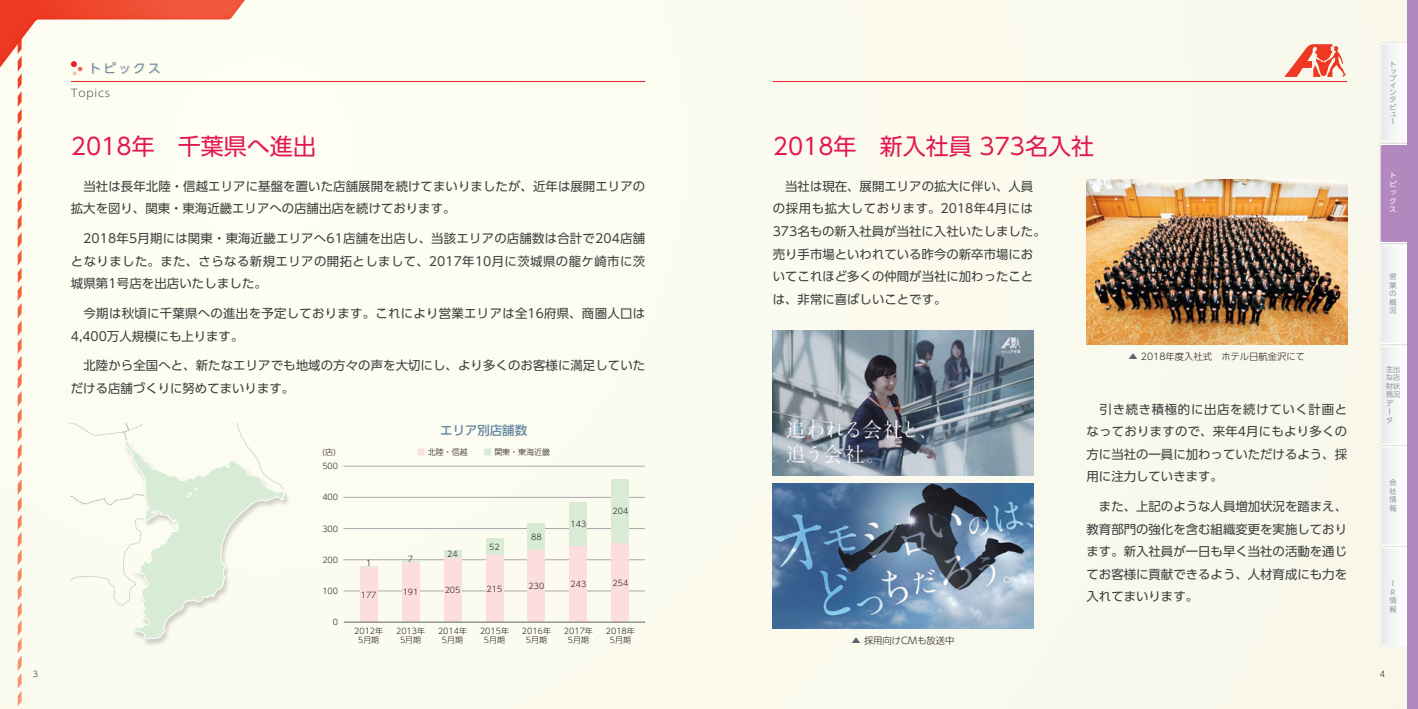
<style>
.page{position:relative;width:1418px;height:709px;background:#fff}
.page>*{position:absolute;margin:0;border:0;box-sizing:border-box;transform-origin:0 0}
.t1{font:23px "UD Shin Go Pro";color:#e21951}
.t2{font:12.38px/22.6px "UD Shin Go Pro";color:#3e3e3f}
.t3{font:12.38px/22.6px "UD Shin Go Pro";letter-spacing:.025em;color:#3e3e3f}
.t4{font:500 12.38px "UD Shin Go Pro";color:#6588a3}
.t5{font:12.38px "UD Shin Go Pro";letter-spacing:.2em;color:#6588a3}
.t6{font:300 10.62px "UD Shin Go Pro";letter-spacing:.08em;color:#47515c}
.t7{font:300 9.25px "UD Shin Go Pro";color:#231f20}
.t8{font:300 8px/8.9px "UD Shin Go Pro";color:#231f20;text-align:center}
.t9{font:7.12px/8.5px "UD Shin Go Pro";color:#939598}
.t10{font:7.12px/8.5px "UD Shin Go Pro";color:#fff}
.s1{color:#5c626c}
.s2{color:#fcdedf}
.s3{color:#d8ebd4}
</style>
<div class="page">
<div style="left:0;top:0;width:1417px;height:709px;background:#fcfbef"></div>
<hr style="left:343px;top:590px;width:302px;height:1px;background:#a8a9ad">
<hr style="left:343px;top:559px;width:302px;height:1px;background:#a8a9ad">
<hr style="left:343px;top:528px;width:302px;height:1px;background:#a8a9ad">
<hr style="left:343px;top:466px;width:302px;height:1px;background:#a8a9ad">
<hr style="left:343px;top:497px;width:302px;height:1px;background:#a8a9ad">
<svg style="left:360px;top:566px;width:17px;height:1px"></svg>
<svg style="left:402px;top:560px;width:17px;height:2px"></svg>
<div style="left:444px;top:550px;width:17px;height:8px;background:#d8ebd4"></div>
<div style="left:527px;top:523px;width:18px;height:27px;background:#d8ebd4"></div>
<div style="left:360px;top:567px;width:17px;height:55px;background:#fcdedf"></div>
<div style="left:402px;top:562px;width:17px;height:60px;background:#fcdedf"></div>
<div style="left:444px;top:558px;width:17px;height:64px;background:#fcdedf"></div>
<div style="left:527px;top:550px;width:18px;height:72px;background:#fcdedf"></div>
<div style="left:485px;top:539px;width:18px;height:16px;background:#d8ebd4"></div>
<div style="left:485px;top:555px;width:18px;height:67px;background:#fcdedf"></div>
<div style="left:611px;top:479px;width:18px;height:64px;background:#d8ebd4"></div>
<div style="left:611px;top:543px;width:18px;height:79px;background:#fcdedf"></div>
<div style="left:569px;top:501px;width:18px;height:45px;background:#d8ebd4"></div>
<div style="left:569px;top:546px;width:18px;height:76px;background:#fcdedf"></div>
<hr style="left:344px;top:621px;width:301px;height:1px;background:#808285">
<img style="left:1086px;top:180px;width:260px;height:164px">
<img style="left:772px;top:330px;width:261px;height:146px">
<img style="left:772px;top:483px;width:261px;height:145px">
<hr style="left:772px;top:81px;width:574px;height:1px;background:#ee1d23">
<svg style="left:1284px;top:44px;width:61px;height:33px"></svg>
<hr style="left:71px;top:81px;width:574px;height:1px;background:#ee1d23">
<svg style="left:0;top:0;width:288px;height:709px"></svg>
<svg style="left:1379px;top:43px;width:28px;height:604px"></svg>
<div style="left:1407px;top:0;width:10px;height:709px;background:#b289be"></div>
<p class="t5" style="left:89px;top:58px;width:73px">トピックス</p>
<p class="t9" style="left:1389px;top:60px;width:9px;line-height:7.1px">トップインタビュー</p>
<p class="t6" style="left:71px;top:84px;width:41px">Topics</p>
<h1 class="t1" style="left:71px;top:128px;width:247px">2018年　千葉県へ進出</h1>
<h1 class="t1" style="left:772px;top:128px;width:323px">2018年　新入社員 373名入社</h1>
<p class="t2" style="left:71px;top:174px;width:576px">　当社は長年北陸・信越エリアに基盤を置いた店舗展開を続けてまいりましたが、近年は展開エリアの拡大を図り、関東・東海近畿エリアへの店舗出店を続けております。</p>
<p class="t2" style="left:71px;top:227px;width:576px;text-align:justify;text-indent:12px">2018年5月期には関東・東海近畿エリアへ61店舗を出店し、当該エリアの店舗数は合計で204店舗となりました。また、さらなる新規エリアの開拓としまして、2017年10月に茨城県の龍ケ崎市に茨城県第1号店を出店いたしました。</p>
<p class="t3" style="left:71px;top:301px;width:576px">　今期は秋頃に千葉県への進出を予定しております。これにより営業エリアは全16府県、商圏人口は<br>4,400万人規模にも上ります。</p>
<p class="t2" style="left:71px;top:354px;width:576px">　北陸から全国へと、新たなエリアでも地域の方々の声を大切にし、より多くのお客様に満足していただける店舗づくりに努めてまいります。</p>
<p class="t2" style="left:772px;top:174px;width:274px">　当社は現在、展開エリアの拡大に伴い、人員の採用も拡大しております。2018年4月には<br>373名もの新入社員が当社に入社いたしました。売り手市場といわれている昨今の新卒市場においてこれほど多くの仲間が当社に加わったことは、非常に喜ばしいことです。</p>
<p class="t7" style="left:1128px;top:349px;width:178px"><span class="s1">▲</span> 2018年度入社式　ホテル日航金沢にて</p>
<p class="t4" style="left:440px;top:420px;width:88px">エリア別店舗数</p>
<p class="t8" style="left:322px;top:447px;width:15px">(店)</p>
<p class="t8" style="left:417px;top:447px;width:134px"><span class="s2">■</span> 北陸・信越　　<span class="s3">■</span> 関東・東海近畿</p>
<p class="t8" style="left:322px;top:461px;width:17px">500</p>
<p class="t8" style="left:322px;top:492px;width:17px">400</p>
<p class="t8" style="left:322px;top:524px;width:17px">300</p>
<p class="t8" style="left:322px;top:555px;width:17px">200</p>
<p class="t8" style="left:322px;top:586px;width:17px">100</p>
<p class="t8" style="left:333px;top:617px;width:7px">0</p>
<p class="t8" style="left:366px;top:558px;width:7px">1</p>
<p class="t8" style="left:361px;top:590px;width:17px">177</p>
<p class="t8" style="left:408px;top:554px;width:7px">7</p>
<p class="t8" style="left:403px;top:587px;width:17px">191</p>
<p class="t8" style="left:447px;top:549px;width:12px">24</p>
<p class="t8" style="left:444px;top:585px;width:17px">205</p>
<p class="t8" style="left:489px;top:542px;width:12px">52</p>
<p class="t8" style="left:486px;top:584px;width:17px">215</p>
<p class="t8" style="left:531px;top:532px;width:12px">88</p>
<p class="t8" style="left:528px;top:581px;width:17px">230</p>
<p class="t8" style="left:570px;top:519px;width:17px">143</p>
<p class="t8" style="left:570px;top:579px;width:17px">243</p>
<p class="t8" style="left:612px;top:506px;width:17px">204</p>
<p class="t8" style="left:612px;top:578px;width:17px">254</p>
<p class="t8" style="left:354px;top:626px;width:31px">2012年<br>5月期</p>
<p class="t8" style="left:396px;top:626px;width:31px">2013年<br>5月期</p>
<p class="t8" style="left:438px;top:626px;width:31px">2014年<br>5月期</p>
<p class="t8" style="left:480px;top:626px;width:31px">2015年<br>5月期</p>
<p class="t8" style="left:522px;top:626px;width:31px">2016年<br>5月期</p>
<p class="t8" style="left:564px;top:626px;width:31px">2017年<br>5月期</p>
<p class="t8" style="left:606px;top:626px;width:31px">2018年<br>5月期</p>
<p class="t7" style="left:851px;top:632px;width:104px"><span class="s1">▲</span> 採用向けCMも放送中</p>
<p class="t2" style="left:1086px;top:397px;width:262px;text-align:justify">　引き続き積極的に出店を続けていく計画となっておりますので、来年4月にもより多くの方に当社の一員に加わっていただけるよう、採用に注力していきます。</p>
<p class="t2" style="left:1086px;top:494px;width:262px;text-align:justify">　また、上記のような人員増加状況を踏まえ、教育部門の強化を含む組織変更を実施しております。新入社員が一日も早く当社の活動を通じてお客様に貢献できるよう、人材育成にも力を入れてまいります。</p>
<p class="t10" style="left:1389px;top:171px;width:9px">トピックス</p>
<p class="t9" style="left:1389px;top:272px;width:8px;text-align:justify">営業の概況</p>
<p class="t9" style="left:1385px;top:364px;width:15px">主出な店財状務況デ<br>ー<br>タ</p>
<p class="t9" style="left:1389px;top:478px;width:8px;text-align:justify">会社情報</p>
<p class="t9" style="left:1389px;top:579px;width:8px">Ｉ<br>Ｒ情報</p>
<p class="t8" style="left:33px;top:668px;width:7px">3</p>
<p class="t8" style="left:1379px;top:668px;width:7px">4</p>
</div>
